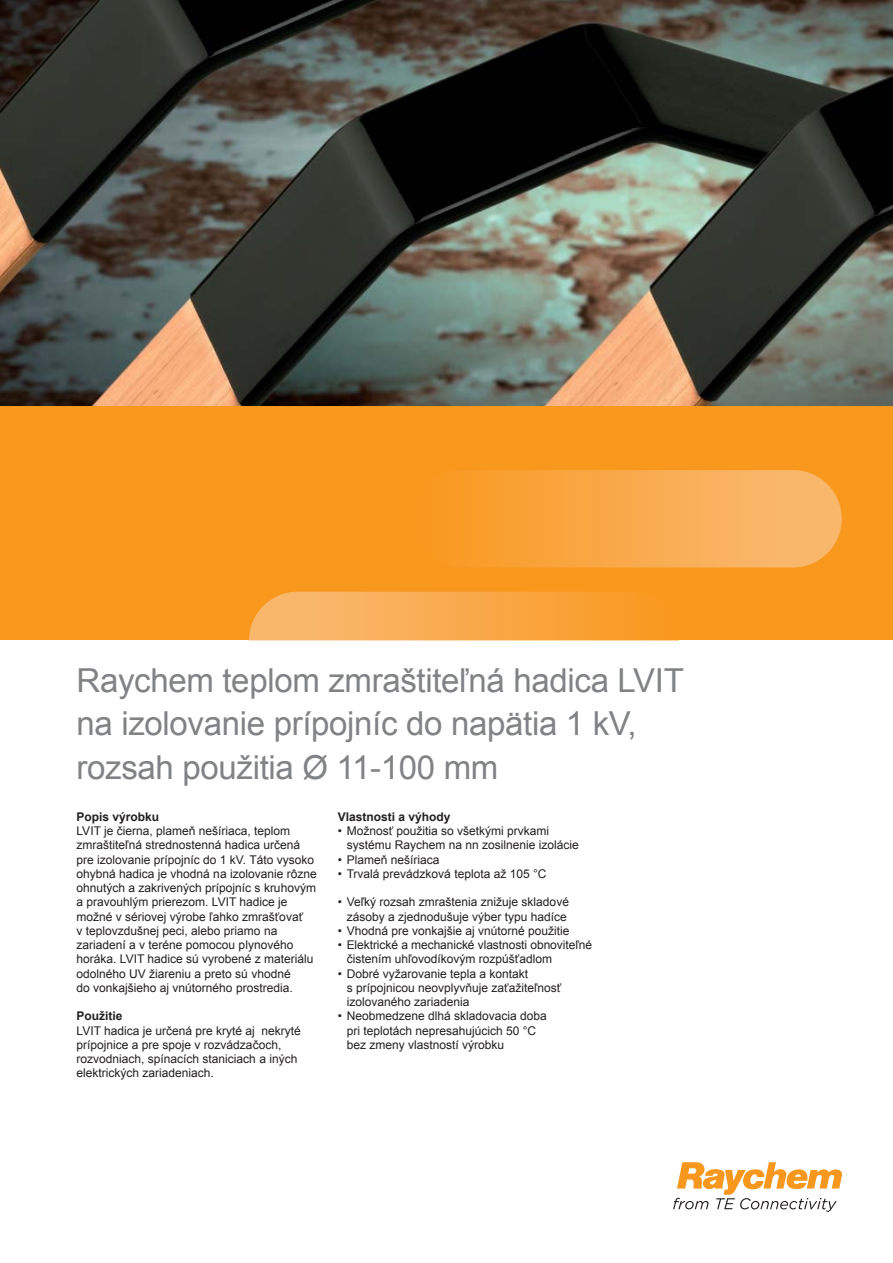
<style>
.page{position:relative;width:893px;height:1263px;background:#fff}
.page>*{position:absolute;margin:0;border:0;box-sizing:border-box;transform-origin:0 0}
.t1{font:33px/43.5px "Arial";letter-spacing:-.01em;color:#808285}
.t2{font:12px/14.2px "Arial";color:#231f20}
.t3{font:700 12px "Arial";color:#231f20}
</style>
<div class="page">
<img style="left:0;top:0;width:893px;height:406px">
<div style="left:0;top:406px;width:893px;height:234px;background:#f8981d"></div>
<img style="left:412px;top:470px;width:430px;height:98px;border-radius:49px">
<img style="left:249px;top:592px;width:375px;height:48px">
<svg style="left:673px;top:1162px;width:169px;height:50px"></svg>
<h1 class="t1" style="left:77px;top:658px;width:609px">Raychem teplom zmraštiteľná hadica LVIT na izolovanie prípojníc do napätia 1 kV, rozsah použitia Ø 11-100 mm</h1>
<p class="t3" style="left:77px;top:810px;width:84px">Popis výrobku</p>
<p class="t2" style="left:77px;top:824px;width:242px">LVIT je čierna, plameň nešíriaca, teplom zmraštiteľná strednostenná hadica určená pre izolovanie prípojníc do 1 kV. Táto vysoko ohybná hadica je vhodná na izolovanie rôzne ohnutých a zakrivených prípojníc s kruhovým a pravouhlým prierezom. LVIT hadice je možné v sériovej výrobe ľahko zmrašťovať<br>v teplovzdušnej peci, alebo priamo na zariadení a v teréne pomocou plynového horáka. LVIT hadice sú vyrobené z materiálu odolného UV žiareniu a preto sú vhodné<br>do vonkajšieho aj vnútorného prostredia.</p>
<p class="t3" style="left:77px;top:1010px;width:48px">Použitie</p>
<p class="t2" style="left:77px;top:1023px;width:226px">LVIT hadica je určená pre kryté aj nekryté prípojnice a pre spoje v rozvádzačoch, rozvodniach, spínacích staniciach a iných elektrických zariadeniach.</p>
<p class="t3" style="left:338px;top:810px;width:114px">Vlastnosti a výhody</p>
<p class="t2" style="left:347px;top:824px;width:234px;text-indent:-9px">• Možnosť použitia so všetkými prvkami systému Raychem na nn zosilnenie izolácie</p>
<p class="t2" style="left:338px;top:852px;width:103px">• Plameň nešíriaca</p>
<p class="t2" style="left:338px;top:867px;width:210px">• Trvalá prevádzková teplota až 105 °C</p>
<p class="t2" style="left:338px;top:895px;width:233px;text-align:center">• Veľký rozsah zmraštenia znižuje skladové zásoby a zjednodušuje výber typu hadíce</p>
<p class="t2" style="left:338px;top:924px;width:233px">• Vhodná pre vonkajšie aj vnútorné použitie</p>
<p class="t2" style="left:347px;top:938px;width:247px;text-indent:-9px">• Elektrické a mechanické vlastnosti obnoviteľné čistením uhľovodíkovým rozpúšťadlom</p>
<p class="t2" style="left:347px;top:966px;width:216px;text-indent:-9px">• Dobré vyžarovanie tepla a kontakt<br>s prípojnicou neovplyvňuje zaťažiteľnosť izolovaného zariadenia</p>
<p class="t2" style="left:347px;top:1009px;width:202px;text-indent:-9px">• Neobmedzene dlhá skladovacia doba pri teplotách nepresahujúcich 50 °C bez zmeny vlastností výrobku</p>
</div>
